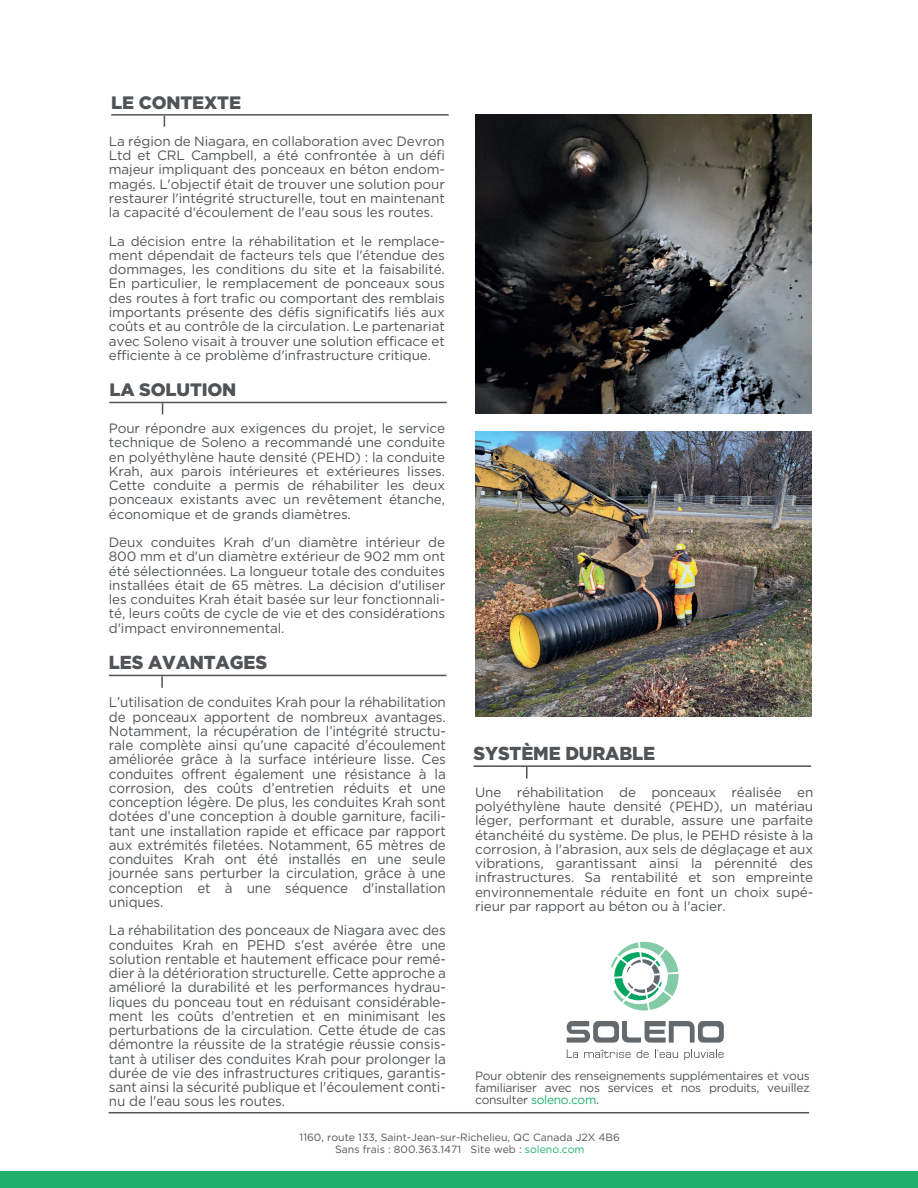
<style>
.page{position:relative;width:918px;height:1188px;background:#fff}
.page>*{position:absolute;margin:0;border:0;box-sizing:border-box;transform-origin:0 0}
.t1{font:900 18.75px "Gotham HTF";letter-spacing:-.01em;color:#505457;scale:.96 1}
.t2{font:900 18px "Gotham HTF";letter-spacing:-.01em;color:#505457}
.t3{font:14.1px/14.2px "Gotham HTF";letter-spacing:-.01em;color:#505457;text-align:justify;scale:.96 1}
.t4{font:13.5px/14.2px "Gotham HTF";letter-spacing:-.01em;color:#505457;text-align:justify}
.t5{font:12px/12px "Gotham HTF";letter-spacing:-.025em;color:#505457;text-align:justify}
.t6{font:10.5px/12.6px "Gotham HTF";color:#505457;text-align:center}
.s1{color:#20b06b}
</style>
<div class="page">
<div style="left:0;top:1171px;width:918px;height:17px;background:#20b06b"></div>
<hr style="left:109px;top:675px;width:337px;height:1px;background:#505457">
<svg style="left:161px;top:676px;width:2px;height:12px"></svg>
<hr style="left:109px;top:402px;width:338px;height:1px;background:#505457">
<hr style="left:109px;top:1112px;width:700px;height:1px;background:#505457">
<img style="left:475px;top:431px;width:336px;height:286px">
<img style="left:475px;top:114px;width:336px;height:300px">
<hr style="left:111px;top:114px;width:338px;height:2px;background:#505457">
<svg style="left:611px;top:942px;width:68px;height:69px"></svg>
<svg style="left:567px;top:1021px;width:157px;height:22px"></svg>
<svg style="left:567px;top:1050px;width:11px;height:8px"></svg>
<svg style="left:584px;top:1049px;width:47px;height:9px"></svg>
<svg style="left:637px;top:1050px;width:12px;height:8px"></svg>
<svg style="left:655px;top:1050px;width:23px;height:8px"></svg>
<svg style="left:684px;top:1050px;width:40px;height:10px"></svg>
<hr style="left:474px;top:765px;width:337px;height:2px;background:#505457">
<svg style="left:526px;top:767px;width:2px;height:12px"></svg>
<h2 class="t2" style="left:111px;top:92px;width:131px">LE CONTEXTE</h2>
<p class="t4" style="left:109px;top:134px;width:338px">La région de Niagara, en collaboration avec Devron Ltd et CRL Campbell, a été confrontée à un défi majeur impliquant des ponceaux en béton endom&shy;magés. L'objectif était de trouver une solution pour restaurer l'intégrité structurelle, tout en maintenant la capacité d'écoulement de l'eau sous les routes.</p>
<p class="t4" style="left:109px;top:234px;width:338px">La décision entre la réhabilitation et le remplace&shy;ment dépendait de facteurs tels que l'étendue des dommages, les conditions du site et la faisabilité.<br>En particulier, le remplacement de ponceaux sous des routes à fort trafic ou comportant des remblais importants présente des défis significatifs liés aux coûts et au contrôle de la circulation. Le partenariat avec Soleno visait à trouver une solution efficace et efficiente à ce problème d'infrastructure critique.</p>
<h2 class="t2" style="left:109px;top:379px;width:128px">LA SOLUTION</h2>
<p class="t4" style="left:109px;top:421px;width:338px">Pour répondre aux exigences du projet, le service technique de Soleno a recommandé une conduite en polyéthylène haute densité (PEHD) : la conduite Krah, aux parois intérieures et extérieures lisses.<br>Cette conduite a permis de réhabiliter les deux ponceaux existants avec un revêtement étanche, économique et de grands diamètres.</p>
<p class="t4" style="left:109px;top:535px;width:338px">Deux conduites Krah d'un diamètre intérieur de 800 mm et d'un diamètre extérieur de 902 mm ont été sélectionnées. La longueur totale des conduites installées était de 65 mètres. La décision d'utiliser les conduites Krah était basée sur leur fonctionnali&shy;té, leurs coûts de cycle de vie et des considérations d'impact environnemental.</p>
<h1 class="t1" style="left:109px;top:651px;width:166px">LES AVANTAGES</h1>
<p class="t3" style="left:109px;top:695px;width:353px">L’utilisation de conduites Krah pour la réhabilitation de ponceaux apportent de nombreux avantages.<br>Notamment, la récupération de l’intégrité structu&shy;rale complète ainsi qu’une capacité d’écoulement améliorée grâce à la surface intérieure lisse. Ces conduites offrent également une résistance à la corrosion, des coûts d’entretien réduits et une conception légère. De plus, les conduites Krah sont dotées d’une conception à double garniture, facili&shy;tant une installation rapide et efficace par rapport aux extrémités filetées. Notamment, 65 mètres de conduites Krah ont été installés en une seule journée sans perturber la circulation, grâce à une conception et à une séquence d'installation uniques.</p>
<p class="t3" style="left:109px;top:923px;width:353px">La réhabilitation des ponceaux de Niagara avec des conduites Krah en PEHD s'est avérée être une solution rentable et hautement efficace pour remé&shy;dier à la détérioration structurelle. Cette approche a amélioré la durabilité et les performances hydrau&shy;liques du ponceau tout en réduisant considérable&shy;ment les coûts d'entretien et en minimisant les perturbations de la circulation. Cette étude de cas démontre la réussite de la stratégie réussie consis&shy;tant à utiliser des conduites Krah pour prolonger la durée de vie des infrastructures critiques, garantis&shy;sant ainsi la sécurité publique et l'écoulement conti&shy;nu de l'eau sous les routes.</p>
<h1 class="t1" style="left:474px;top:742px;width:190px">SYSTÈME DURABLE</h1>
<p class="t4" style="left:475px;top:785px;width:340px">Une réhabilitation de ponceaux réalisée en polyéthylène haute densité (PEHD), un matériau léger, performant et durable, assure une parfaite étanchéité du système. De plus, le PEHD résiste à la corrosion, à l'abrasion, aux sels de déglaçage et aux vibrations, garantissant ainsi la pérennité des infrastructures. Sa rentabilité et son empreinte environnementale réduite en font un choix supé&shy;rieur par rapport au béton ou à l'acier.</p>
<p class="t5" style="left:475px;top:1070px;width:336px">Pour obtenir des renseignements supplémentaires et vous familiariser avec nos services et nos produits, veuillez consulter <span class="s1">soleno.com</span>.</p>
<p class="t6" style="left:300px;top:1131px;width:322px">1160, route 133, Saint-Jean-sur-Richelieu, QC Canada J2X 4B6<br>Sans frais : 800.363.1471 Site web : <span class="s1">soleno.com</span></p>
</div>
